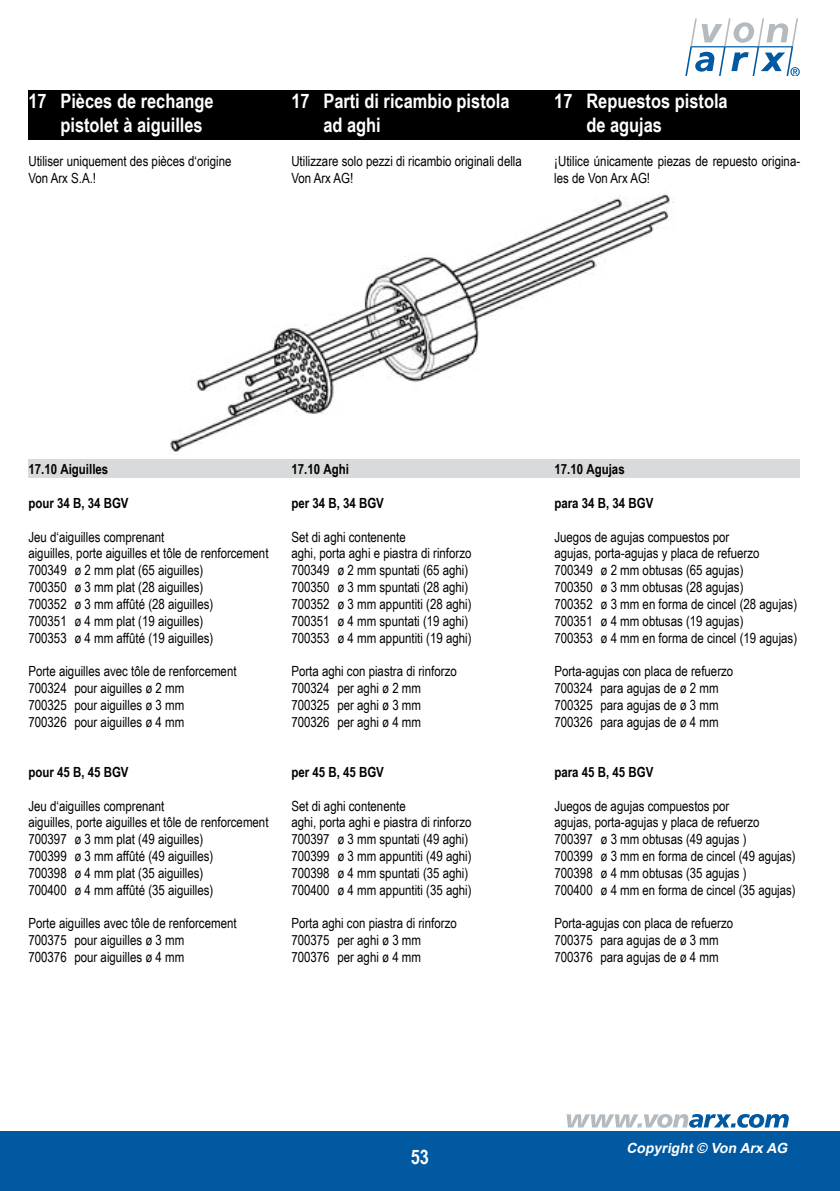
<style>
.page{position:relative;width:840px;height:1191px;background:#fff}
.page>*{position:absolute;margin:0;border:0;box-sizing:border-box;transform-origin:0 0}
.t1{font:700 20px/24px "Arial Narrow";color:#fff}
.t2{font:14px/16.8px "Arial Narrow";color:#000}
.t3{font:700 14px "Arial Narrow";color:#000}
.t4{font:italic 700 14px "Arial";color:#fff}
</style>
<div class="page">
<svg style="left:685px;top:18px;width:114px;height:58px"></svg>
<div style="left:0;top:1132px;width:839px;height:59px;background:#0059a1"></div>
<svg style="left:566px;top:1114px;width:222px;height:13px"></svg>
<div style="left:28px;top:91px;width:771px;height:49px;background:#000"></div>
<div style="left:28px;top:459px;width:771px;height:19px;background:#d9dadb"></div>
<img style="left:169px;top:194px;width:506px;height:258px">
<h1 class="t1" style="left:60px;top:88px;width:155px;text-indent:-32px">17 Pièces de rechange pistolet à aiguilles</h1>
<p class="t2" style="left:28px;top:152px;width:204px">Utiliser uniquement des pièces d‘origine<br>Von Arx S.A.!</p>
<h1 class="t1" style="left:323px;top:88px;width:187px;text-indent:-32px">17 Parti di ricambio pistola ad aghi</h1>
<p class="t2" style="left:291px;top:152px;width:232px">Utilizzare solo pezzi di ricambio originali della<br>Von Arx AG!</p>
<h1 class="t1" style="left:586px;top:88px;width:143px;text-indent:-32px">17 Repuestos pistola de agujas</h1>
<p class="t2" style="left:554px;top:152px;width:247px">¡Utilice únicamente piezas de repuesto origina&shy;les de Von Arx AG!</p>
<p class="t3" style="left:28px;top:459px;width:81px">17.10 Aiguilles</p>
<p class="t3" style="left:28px;top:492px;width:102px">pour 34 B, 34 BGV</p>
<p class="t2" style="left:28px;top:528px;width:241px">Jeu d‘aiguilles comprenant<br>aiguilles, porte aiguilles et tôle de renforcement 700349 ø 2 mm plat (65 aiguilles)<br>700350 ø 3 mm plat (28 aiguilles)<br>700352 ø 3 mm affûté (28 aiguilles)<br>700351 ø 4 mm plat (19 aiguilles)<br>700353 ø 4 mm affûté (19 aiguilles)</p>
<p class="t2" style="left:28px;top:662px;width:210px">Porte aiguilles avec tôle de renforcement<br>700324 pour aiguilles ø 2 mm<br>700325 pour aiguilles ø 3 mm<br>700326 pour aiguilles ø 4 mm</p>
<p class="t3" style="left:28px;top:761px;width:102px">pour 45 B, 45 BGV</p>
<p class="t2" style="left:28px;top:796px;width:241px">Jeu d‘aiguilles comprenant<br>aiguilles, porte aiguilles et tôle de renforcement 700397 ø 3 mm plat (49 aiguilles)<br>700399 ø 3 mm affûté (49 aiguilles)<br>700398 ø 4 mm plat (35 aiguilles)<br>700400 ø 4 mm affûté (35 aiguilles)</p>
<p class="t2" style="left:28px;top:914px;width:210px">Porte aiguilles avec tôle de renforcement<br>700375 pour aiguilles ø 3 mm<br>700376 pour aiguilles ø 4 mm</p>
<p class="t3" style="left:291px;top:459px;width:59px">17.10 Aghi</p>
<p class="t3" style="left:291px;top:492px;width:94px">per 34 B, 34 BGV</p>
<p class="t2" style="left:291px;top:528px;width:181px">Set di aghi contenente<br>aghi, porta aghi e piastra di rinforzo<br>700349 ø 2 mm spuntati (65 aghi)<br>700350 ø 3 mm spuntati (28 aghi)<br>700352 ø 3 mm appuntiti (28 aghi)<br>700351 ø 4 mm spuntati (19 aghi)<br>700353 ø 4 mm appuntiti (19 aghi)</p>
<p class="t2" style="left:291px;top:662px;width:167px">Porta aghi con piastra di rinforzo<br>700324 per aghi ø 2 mm<br>700325 per aghi ø 3 mm<br>700326 per aghi ø 4 mm</p>
<p class="t3" style="left:291px;top:761px;width:94px">per 45 B, 45 BGV</p>
<p class="t2" style="left:291px;top:796px;width:181px">Set di aghi contenente<br>aghi, porta aghi e piastra di rinforzo<br>700397 ø 3 mm spuntati (49 aghi)<br>700399 ø 3 mm appuntiti (49 aghi)<br>700398 ø 4 mm spuntati (35 aghi)<br>700400 ø 4 mm appuntiti (35 aghi)</p>
<p class="t2" style="left:291px;top:914px;width:167px">Porta aghi con piastra di rinforzo<br>700375 per aghi ø 3 mm<br>700376 per aghi ø 4 mm</p>
<h1 class="t1" style="left:410px;top:1144px;width:20px">53</h1>
<p class="t3" style="left:554px;top:459px;width:72px">17.10 Agujas</p>
<p class="t3" style="left:554px;top:492px;width:100px">para 34 B, 34 BGV</p>
<p class="t2" style="left:554px;top:528px;width:244px">Juegos de agujas compuestos por<br>agujas, porta-agujas y placa de refuerzo 700349 ø 2 mm obtusas (65 agujas)<br>700350 ø 3 mm obtusas (28 agujas)<br>700352 ø 3 mm en forma de cincel (28 agujas)<br>700351 ø 4 mm obtusas (19 agujas)<br>700353 ø 4 mm en forma de cincel (19 agujas)</p>
<p class="t2" style="left:554px;top:662px;width:180px">Porta-agujas con placa de refuerzo<br>700324 para agujas de ø 2 mm<br>700325 para agujas de ø 3 mm<br>700326 para agujas de ø 4 mm</p>
<p class="t3" style="left:554px;top:761px;width:100px">para 45 B, 45 BGV</p>
<p class="t2" style="left:554px;top:796px;width:242px">Juegos de agujas compuestos por<br>agujas, porta-agujas y placa de refuerzo 700397 ø 3 mm obtusas (49 agujas )<br>700399 ø 3 mm en forma de cincel (49 agujas)<br>700398 ø 4 mm obtusas (35 agujas )<br>700400 ø 4 mm en forma de cincel (35 agujas)</p>
<p class="t2" style="left:554px;top:914px;width:180px">Porta-agujas con placa de refuerzo<br>700375 para agujas de ø 3 mm<br>700376 para agujas de ø 4 mm</p>
<p class="t4" style="left:626px;top:1138px;width:166px">Copyright© Von Arx AG</p>
</div>
